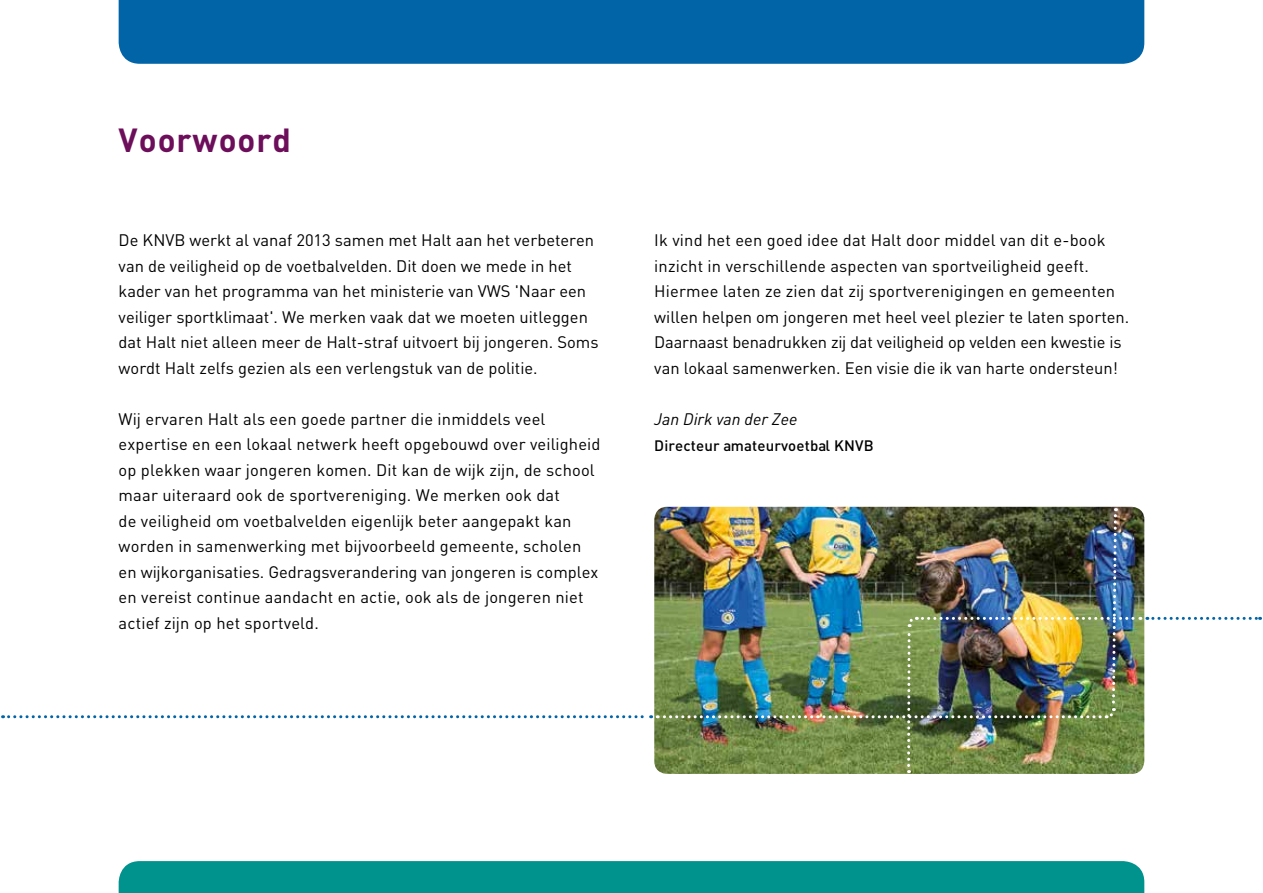
<style>
.page{position:relative;width:1263px;height:893px;background:#fff}
.page>*{position:absolute;margin:0;border:0;box-sizing:border-box;transform-origin:0 0}
.t1{font:700 33px "DIN Pro";letter-spacing:.03em;color:#6c0e5a}
.t2{font:16.5px/25.5px "DIN Pro";color:#000}
.t3{font:italic 16.5px "DIN Pro";color:#000}
.t4{font:500 15px "DIN Pro";letter-spacing:.01em;color:#000}
</style>
<div class="page">
<div style="left:119px;top:0;width:1025px;height:64px;background:#0064a7"></div>
<div style="left:119px;top:861px;width:1025px;height:32px;background:#00928c"></div>
<svg style="left:1147px;top:617px;width:113px;height:3px"></svg>
<img style="left:3px;top:508px;width:1138px;height:265px">
<h1 class="t1" style="left:119px;top:112px;width:174px">Voorwoord</h1>
<p class="t2" style="left:119px;top:226px;width:481px">De KNVB werkt al vanaf 2013 samen met Halt aan het verbeteren van de veiligheid op de voetbalvelden. Dit doen we mede in het kader van het programma van het ministerie van VWS 'Naar een veiliger sportklimaat'. We merken vaak dat we moeten uitleggen dat Halt niet alleen meer de Halt-straf uitvoert bij jongeren. Soms wordt Halt zelfs gezien als een verlengstuk van de politie.</p>
<p class="t2" style="left:119px;top:405px;width:483px">Wij ervaren Halt als een goede partner die inmiddels veel expertise en een lokaal netwerk heeft opgebouwd over veiligheid op plekken waar jongeren komen. Dit kan de wijk zijn, de school maar uiteraard ook de sportvereniging. We merken ook dat<br>de veiligheid om voetbalvelden eigenlijk beter aangepakt kan worden in samenwerking met bijvoorbeeld gemeente, scholen en wijkorganisaties. Gedragsverandering van jongeren is complex en vereist continue aandacht en actie, ook als de jongeren niet actief zijn op het sportveld.</p>
<p class="t2" style="left:654px;top:226px;width:476px">Ik vind het een goed idee dat Halt door middel van dit e-book inzicht in verschillende aspecten van sportveiligheid geeft.<br>Hiermee laten ze zien dat zij sportverenigingen en gemeenten willen helpen om jongeren met heel veel plezier te laten sporten.<br>Daarnaast benadrukken zij dat veiligheid op velden een kwestie is van lokaal samenwerken. Een visie die ik van harte ondersteun!</p>
<p class="t3" style="left:654px;top:406px;width:145px">Jan Dirk van der Zee</p>
<p class="t4" style="left:654px;top:433px;width:221px">Directeur amateurvoetbal KNVB</p>
</div>
